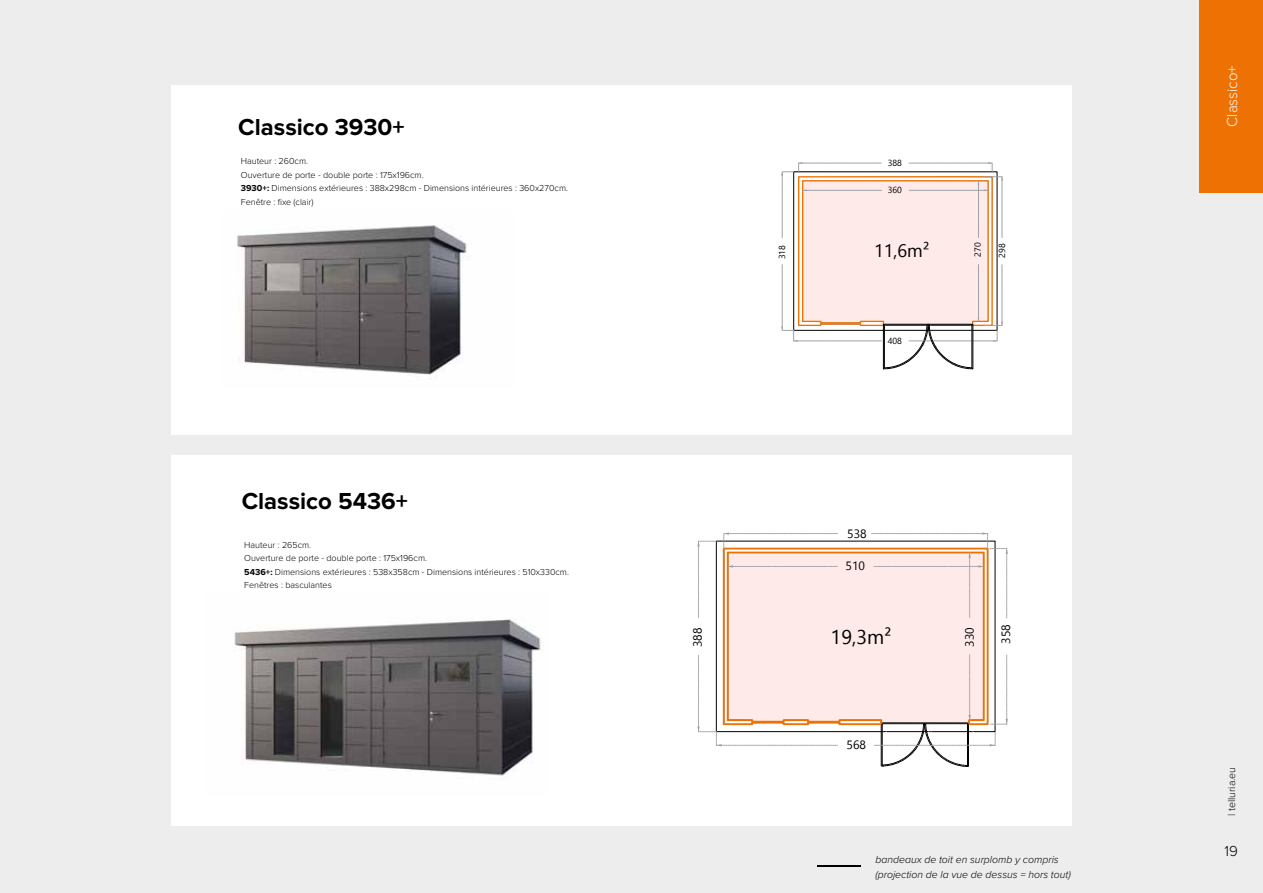
<style>
.page{position:relative;width:1263px;height:893px;background:#ededed}
.page>*{position:absolute;margin:0;border:0;box-sizing:border-box;transform-origin:0 0}
.t1{font:700 24px "Proxima Nova";color:#000}
.t2{font:19.8px "Segoe UI";color:#000}
.t3{font:18.15px "Segoe UI";color:#000}
.t4{font:300 15px "Proxima Nova";color:#fff}
.t5{font:300 15px "Proxima Nova";color:#000}
.t6{font:12px "Segoe UI";color:#000}
.t7{font:italic 300 10.5px/15px "Proxima Nova";color:#000}
.t8{font:300 10.5px "Proxima Nova";color:#000}
.t9{font:300 9px/13.5px "Proxima Nova";color:#000}
.t10{font:8.85px "Segoe UI";color:#000}
.s1{font-weight:700}
</style>
<div class="page">
<div style="left:1199px;top:0;width:64px;height:192px;background:#ee7203"></div>
<div style="left:171px;top:85px;width:900px;height:350px;background:#fff"></div>
<div style="left:171px;top:455px;width:900px;height:371px;background:#fff"></div>
<svg style="left:781px;top:162px;width:222px;height:207px"></svg>
<img style="left:234px;top:617px;width:307px;height:159px">
<svg style="left:697px;top:532px;width:311px;height:235px"></svg>
<hr style="left:817px;top:865px;width:44px;height:1px;background:#000">
<img style="left:237px;top:225px;width:230px;height:154px">
<h1 class="t1" style="left:238px;top:114px;width:168px">Classico 3930+</h1>
<p class="t9" style="left:241px;top:155px;width:329px">Hauteur : 260cm.<br>Ouverture de porte - double porte : 175x196cm.<br><span class="s1">3930+:</span> Dimensions extérieures : 388x298cm - Dimensions intérieures : 360x270cm.<br>Fenêtre : fixe (clair)</p>
<h1 class="t1" style="left:242px;top:488px;width:168px">Classico 5436+</h1>
<p class="t9" style="left:244px;top:538px;width:326px">Hauteur : 265cm.<br>Ouverture de porte - double porte : 175x196cm.<br><span class="s1">5436+:</span> Dimensions extérieures : 538x358cm - Dimensions intérieures : 510x330cm.<br>Fenêtres : basculantes</p>
<p class="t10" style="left:888px;top:156px;width:16px">388</p>
<p class="t10" style="left:888px;top:183px;width:16px">360</p>
<p class="t10" style="left:775px;top:259px;width:16px;rotate:-90deg">318</p>
<h3 class="t3" style="left:874px;top:236px;width:57px">11,6m²</h3>
<p class="t10" style="left:971px;top:257px;width:16px;rotate:-90deg">270</p>
<p class="t10" style="left:995px;top:258px;width:16px;rotate:-90deg">298</p>
<p class="t10" style="left:888px;top:334px;width:16px">408</p>
<h3 class="t6" style="left:847px;top:524px;width:21px">538</h3>
<h3 class="t6" style="left:845px;top:557px;width:21px">510</h3>
<h2 class="t2" style="left:831px;top:621px;width:62px">19,3m²</h2>
<h3 class="t6" style="left:688px;top:647px;width:21px;rotate:-90deg">388</h3>
<h3 class="t6" style="left:960px;top:647px;width:21px;rotate:-90deg">330</h3>
<h3 class="t6" style="left:996px;top:644px;width:21px;rotate:-90deg">358</h3>
<h3 class="t6" style="left:846px;top:735px;width:21px">568</h3>
<p class="t7" style="left:875px;top:851px;width:197px">bandeaux de toit en surplomb y compris (projection de la vue de dessus = hors tout)</p>
<h3 class="t4" style="left:1223px;top:127px;width:63px;rotate:-90deg">Classico+</h3>
<p class="t8" style="left:1226px;top:816px;width:50px;rotate:-90deg">| telluria.eu</p>
<h3 class="t5" style="left:1224px;top:843px;width:15px">19</h3>
</div>
